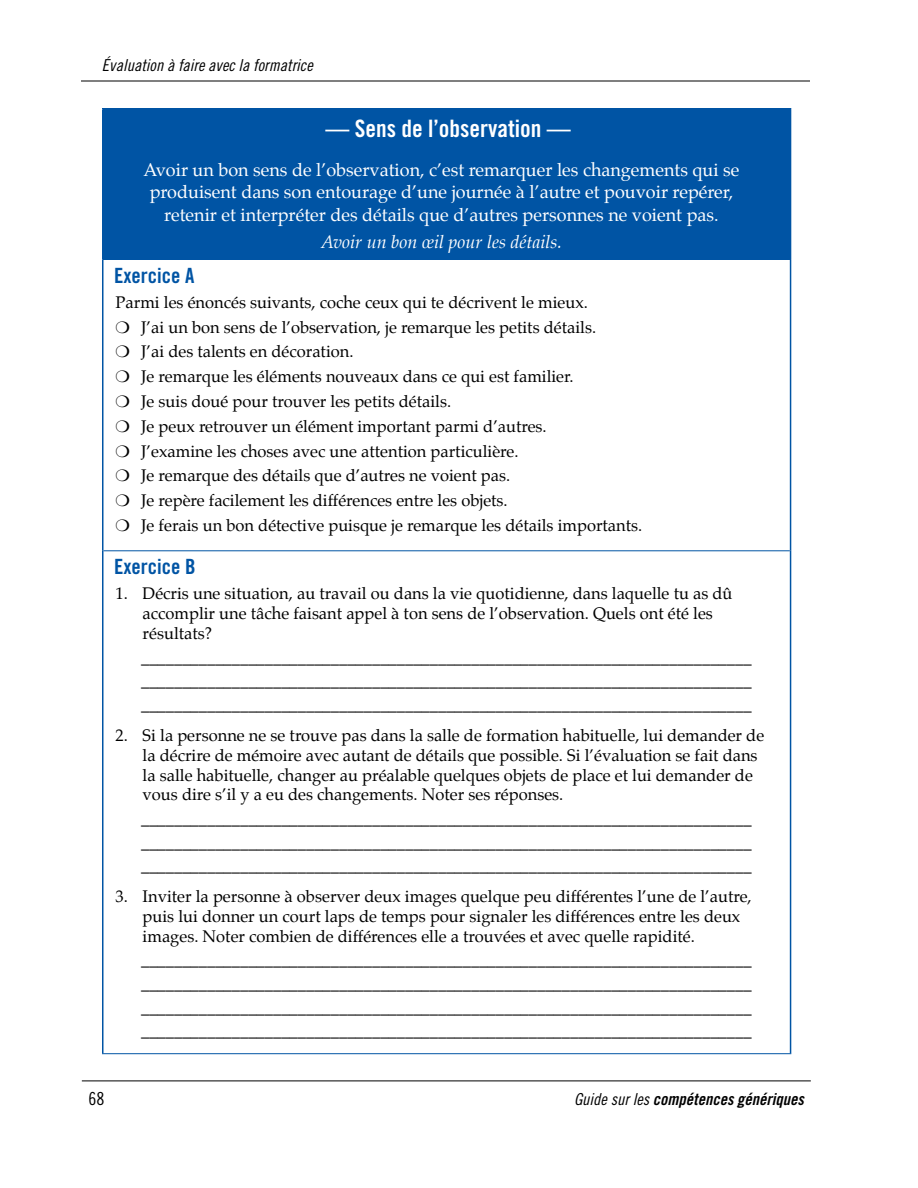
<style>
.page{position:relative;width:918px;height:1188px;background:#fff}
.page>*{position:absolute;margin:0;border:0;box-sizing:border-box;transform-origin:0 0}
.t1{font:24px "Trade Gothic LT Std Bd Cn 20";color:#fff}
.t2{font:21px "Trade Gothic LT Std Bd Cn 20";color:#0054a4}
.t3{font:18px/22.5px "Palatino";color:#fff;text-align:center}
.t4{font:italic 18px "Palatino";color:#fff}
.t5{font:18px "Trade Gothic Cond Eighteen";color:#000}
.t6{font:16.5px/24.8px "Palatino";color:#000}
.t7{font:16.5px "Trade Gothic Cond Eighteen Obl";color:#000}
.t8{font:italic 16.5px "Trade Gothic Bold Cond Twenty";color:#000}
.s1{font-family:"Trade Gothic Cond Eighteen Obl";font-style:normal}
</style>
<div class="page">
<hr style="left:82px;top:1081px;width:729px;height:1px;background:#000">
<hr style="left:81px;top:81px;width:729px;height:1px;background:#000">
<div style="left:103px;top:109px;width:688px;height:150px;background:#0054a4"></div>
<hr style="left:102px;top:108px;width:689px;height:2px;background:#0054a4">
<hr style="left:102px;top:109px;width:2px;height:150px;background:#0054a4">
<hr style="left:102px;top:259px;width:2px;height:292px;background:#0054a4">
<hr style="left:790px;top:259px;width:1px;height:292px;background:#0054a4">
<hr style="left:102px;top:551px;width:2px;height:502px;background:#0054a4">
<hr style="left:790px;top:551px;width:1px;height:502px;background:#0054a4">
<hr style="left:104px;top:259px;width:686px;height:1px;background:#0054a4">
<hr style="left:104px;top:550px;width:686px;height:1px;background:#0054a4">
<hr style="left:102px;top:1053px;width:689px;height:1px;background:#0054a4">
<p class="t7" style="left:102px;top:55px;width:212px">Évaluation à faire avec la formatrice</p>
<h1 class="t1" style="left:326px;top:114px;width:247px">— Sens de l’observation —</h1>
<p class="t3" style="left:143px;top:158px;width:598px">Avoir un bon sens de l’observation, c’est remarquer les changements qui se produisent dans son entourage d’une journée à l’autre et pouvoir repérer, retenir et interpréter des détails que d’autres personnes ne voient pas.</p>
<p class="t4" style="left:321px;top:228px;width:243px">Avoir un bon œil pour les détails.</p>
<p class="t2" style="left:114px;top:262px;width:82px">Exercice A</p>
<p class="t6" style="left:116px;top:290px;width:528px">Parmi les énoncés suivants, coche ceux qui te décrivent le mieux.<br>❍ J’ai un bon sens de l’observation, je remarque les petits détails.<br>❍ J’ai des talents en décoration.<br>❍ Je remarque les éléments nouveaux dans ce qui est familier.<br>❍ Je suis doué pour trouver les petits détails.<br>❍ Je peux retrouver un élément important parmi d’autres.<br>❍ J’examine les choses avec une attention particulière.<br>❍ Je remarque des détails que d’autres ne voient pas.<br>❍ Je repère facilement les différences entre les objets.<br>❍ Je ferais un bon détective puisque je remarque les détails importants.</p>
<p class="t2" style="left:114px;top:554px;width:83px">Exercice B</p>
<p class="t6" style="left:143px;top:584px;width:591px;line-height:20px;text-indent:-27px">1. Décris une situation, au travail ou dans la vie quotidienne, dans laquelle tu as dû accomplir une tâche faisant appel à ton sens de l’observation. Quels ont été les résultats?</p>
<p class="t6" style="left:141px;top:645px;width:612px;line-height:23.7px;text-align:justify">__________________________________________________________________________ __________________________________________________________________________ __________________________________________________________________________</p>
<p class="t6" style="left:143px;top:725px;width:623px;line-height:20px;text-indent:-27px">2. Si la personne ne se trouve pas dans la salle de formation habituelle, lui demander de la décrire de mémoire avec autant de détails que possible. Si l’évaluation se fait dans la salle habituelle, changer au préalable quelques objets de place et lui demander de vous dire s’il y a eu des changements. Noter ses réponses.</p>
<p class="t6" style="left:141px;top:807px;width:612px;line-height:23.7px;text-align:justify">__________________________________________________________________________ __________________________________________________________________________ __________________________________________________________________________</p>
<p class="t6" style="left:143px;top:886px;width:611px;line-height:20px;text-indent:-27px">3. Inviter la personne à observer deux images quelque peu différentes l’une de l’autre, puis lui donner un court laps de temps pour signaler les différences entre les deux images. Noter combien de différences elle a trouvées et avec quelle rapidité.</p>
<p class="t6" style="left:141px;top:948px;width:612px;line-height:23.7px;text-align:justify">__________________________________________________________________________ __________________________________________________________________________ __________________________________________________________________________ __________________________________________________________________________</p>
<p class="t5" style="left:88px;top:1088px;width:17px">68</p>
<p class="t8" style="left:574px;top:1089px;width:236px"><span class="s1">G u ide s u r les</span> compétencesgénériques</p>
</div>
